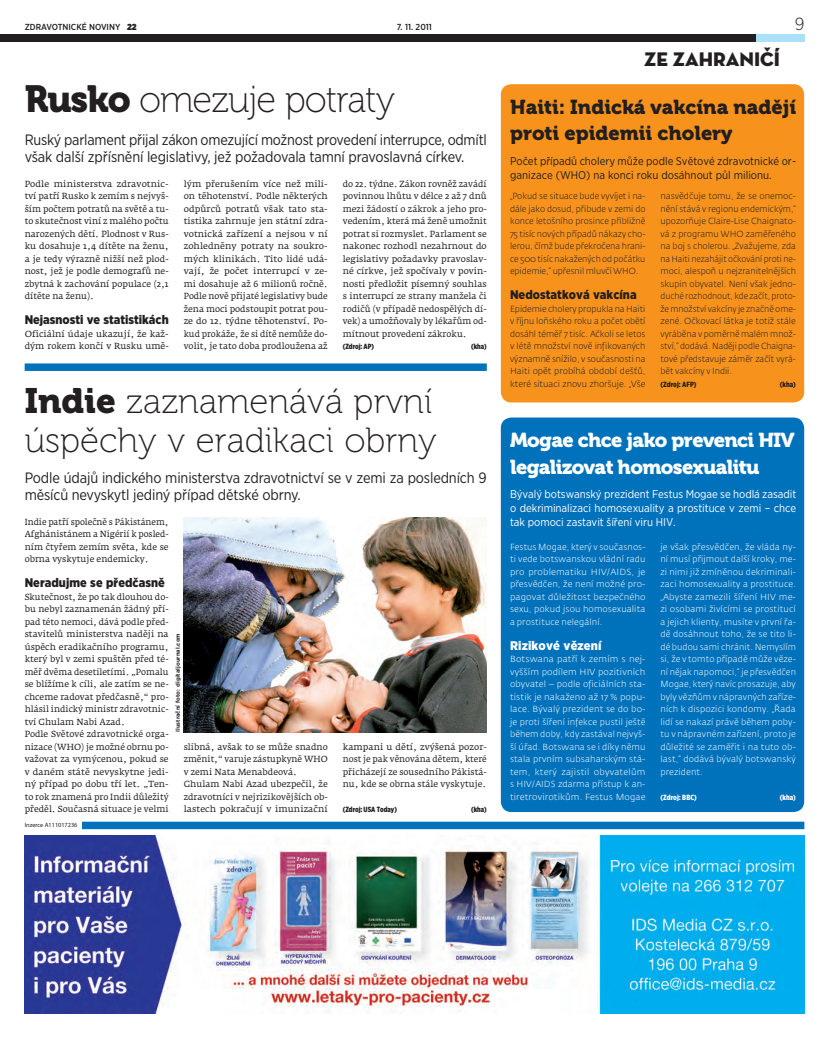
<style>
.page{position:relative;width:831px;height:1053px;background:#fff}
.page>*{position:absolute;margin:0;border:0;box-sizing:border-box;transform-origin:0 0}
.titulek_hlavni{font:37.5px "Museo 100";letter-spacing:-.03em;color:#231f20}
.titulek_hlavni-2{font:35px/38.8px "Museo 100";color:#231f20}
.hlavni_chleba{font:20px/26.2px "Museo 900";letter-spacing:-.03em;color:#fff}
.hlavni_chleba-2{font:20px/26.2px "Museo 900";color:#231f20}
.t1{font:20px "Neutra Disp Titling";color:#231f20}
.t2{font:300 17.5px "Gotham Narrow";color:#231f20}
.credits{font:15px/17.5px "Gotham Narrow";letter-spacing:-.01em;color:#231f20}
.mezititulek{font:900 12.5px "Gotham Narrow";letter-spacing:.005em;color:#231f20}
.mezititulek-2{font:900 12.5px "Gotham Narrow";letter-spacing:.01em;color:#fff}
.box_intro{font:11.25px/13.8px "Gotham Narrow";letter-spacing:-.005em;color:#fff;text-align:justify}
.box_intro-2{font:11.25px/13.8px "Gotham Narrow";color:#231f20}
.hlavni_text_otazka{font:8.75px/12.5px "Fedra Serif A Pro";color:#231f20;text-align:justify}
.hlavni_chleba-3{font:300 8.75px/12.5px "Fedra Sans Pro";letter-spacing:-.005em;color:#231f20;text-align:justify}
.hlavni_chleba-4{font:300 8.75px/12.5px "Fedra Sans Pro";letter-spacing:.01em;color:#fff;text-align:justify;scale:1.04 1}
.hlavni_chleba-5{font:300 8.75px/12.5px "Fedra Sans Pro";letter-spacing:.01em;color:#fff;text-align:justify;scale:1.05 1}
.hlavni_chleba-6{font:300 8.75px/12.5px "Fedra Sans Pro";letter-spacing:.01em;color:#fff;text-align:justify}
.t3{font:500 8.75px "Gotham Narrow";color:#231f20}
.hlavni_text_otazka-2{font:900 7.5px "Gotham X Narrow";color:#231f20}
.hlavni_chleba-7{font:900 7.5px "Gotham X Narrow";letter-spacing:.005em;color:#231f20}
.hlavni_chleba-8{font:900 7.5px "Gotham X Narrow";letter-spacing:.005em;color:#fff}
.znacka{font:6.25px "Myriad Pro";color:#231f20}
.foto_svisle{font:700 5.62px "Gotham";letter-spacing:.02em;color:#231f20}
.s1{font-weight:900}
.s2{font-family:"Museo 900"}
</style>
<div class="page">
<div style="left:0;top:35px;width:756px;height:7px;background:#231f20"></div>
<div style="left:756px;top:35px;width:48px;height:7px;background:#aae0f9"></div>
<div style="left:78px;top:821px;width:726px;height:8px;background:#0072bc"></div>
<div style="left:25px;top:819px;width:56px;height:10px;background:#fff"></div>
<img style="left:25px;top:835px;width:779px;height:177px">
<div style="left:25px;top:363px;width:462px;height:8px;background:#0072bc"></div>
<div style="left:501px;top:84px;width:303px;height:318px;background:#f7931d;border-radius:11px"></div>
<div style="left:501px;top:417px;width:303px;height:394px;background:#0072bc;border-radius:11px"></div>
<img style="left:183px;top:517px;width:304px;height:215px">
<p class="t3" style="left:25px;top:21px;width:114px">ZDRAVOTNICKÉ NOVINY <span class="s1">22</span></p>
<p class="t3" style="left:397px;top:21px;width:37px">7. 11. 2011</p>
<p class="t2" style="left:795px;top:13px;width:11px">9</p>
<p class="titulek_hlavni" style="left:25px;top:79px;width:372px"><span class="s2">Rusko</span> omezuje potraty</p>
<p class="credits" style="left:25px;top:130px;width:464px">Ruský parlament přijal zákon omezující možnost provedení interrupce, odmítl však další zpřísnění legislativy, jež požadovala tamní pravoslavná církev.</p>
<p class="hlavni_text_otazka" style="left:25px;top:177px;width:146px">Podle ministerstva zdravotnic&shy;tví patří Rusko k zemím s nejvyš&shy;ším počtem potratů na světě a tu&shy;to skutečnost viní z malého počtu narozených dětí. Plodnost v Rus&shy;ku dosahuje 1,4 dítěte na ženu, a je tedy výrazně nižší než plod&shy;nost, jež je podle demografů ne&shy;zbytná k zachování populace (2,1 dítěte na ženu).</p>
<p class="mezititulek" style="left:25px;top:311px;width:145px">Nejasnosti ve statistikách</p>
<p class="hlavni_text_otazka" style="left:25px;top:327px;width:145px">Oficiální údaje ukazují, že kaž&shy;dým rokem končí v Rusku umě-</p>
<p class="hlavni_text_otazka" style="left:184px;top:177px;width:146px">lým přerušením více než mili&shy;on těhotenství. Podle některých odpůrců potratů však tato sta&shy;tistika zahrnuje jen státní zdra&shy;votnická zařízení a nejsou v ní zohledněny potraty na soukro&shy;mých klinikách. Tito lidé udá&shy;vají, že počet interrupcí v ze&shy;mi dosahuje až 6 milionů ročně.</p>
<p class="hlavni_text_otazka" style="left:184px;top:290px;width:145px">Podle nově přijaté legislativy bude žena moci podstoupit potrat pou&shy;ze do 12. týdne těhotenství. Po&shy;kud prokáže, že si dítě nemůže do&shy;volit, je tato doba prodloužena až</p>
<p class="hlavni_text_otazka" style="left:343px;top:177px;width:146px">do 22. týdne. Zákon rovněž zavádí povinnou lhůtu v délce 2 až 7 dnů mezi žádostí o zákrok a jeho pro&shy;vedením, která má ženě umožnit potrat si rozmyslet. Parlament se nakonec rozhodl nezahrnout do legislativy požadavky pravoslav&shy;né církve, jež spočívaly v povin&shy;nosti předložit písemný souhlas s interrupcí ze strany manžela či rodičů (v případě nedospělých dí&shy;vek) a umožňovaly by lékařům od&shy;mítnout provedení zákroku.</p>
<p class="hlavni_text_otazka-2" style="left:343px;top:342px;width:33px">(Zdroj: AP)</p>
<p class="hlavni_text_otazka-2" style="left:471px;top:342px;width:17px">(kha)</p>
<p class="titulek_hlavni-2" style="left:25px;top:382px;width:414px"><span class="s2">Indie</span> zaznamenává první úspěchy v eradikaci obrny</p>
<p class="credits" style="left:25px;top:468px;width:464px">Podle údajů indického ministerstva zdravotnictví se v zemi za posledních 9 měsíců nevyskytl jediný případ dětské obrny.</p>
<p class="hlavni_text_otazka" style="left:25px;top:515px;width:145px">Indie patří společně s Pákistánem, Afghánistánem a Nigérií k posled&shy;ním čtyřem zemím světa, kde se obrna vyskytuje endemicky.</p>
<p class="mezititulek" style="left:25px;top:574px;width:142px">Neradujme se předčasně</p>
<p class="hlavni_text_otazka" style="left:25px;top:590px;width:146px">Skutečnost, že po tak dlouhou do&shy;bu nebyl zaznamenán žádný pří&shy;pad této nemoci, dává podle před&shy;stavitelů ministerstva naději na úspěch eradikačního programu, který byl v zemi spuštěn před té&shy;měř dvěma desetiletími. „Pomalu se blížíme k cíli, ale zatím se ne&shy;chceme radovat předčasně,“ pro&shy;hlásil indický ministr zdravotnic&shy;tví Ghulam Nabi Azad.</p>
<p class="hlavni_text_otazka" style="left:25px;top:727px;width:146px">Podle Světové zdravotnické orga&shy;nizace (WHO) je možné obrnu po&shy;važovat za vymýcenou, pokud se v daném státě nevyskytne jedi&shy;ný případ po dobu tří let. „Ten&shy;to rok znamená pro Indii důležitý předěl. Současná situace je velmi</p>
<p class="foto_svisle" style="left:174px;top:731px;width:100px;rotate:-90deg">Ilustrační foto: digitaljournal.com</p>
<p class="hlavni_text_otazka" style="left:184px;top:740px;width:146px">slibná, avšak to se může snadno změnit,“ varuje zástupkyně WHO v zemi Nata Menabdeová.</p>
<p class="hlavni_text_otazka" style="left:184px;top:777px;width:145px">Ghulam Nabi Azad ubezpečil, že zdravotníci v nejrizikovějších ob&shy;lastech pokračují v imunizační</p>
<p class="znacka" style="left:25px;top:821px;width:54px">Inzerce A111017236</p>
<p class="hlavni_text_otazka" style="left:343px;top:740px;width:146px">kampani u dětí, zvýšená pozor&shy;nost je pak věnována dětem, které přicházejí ze sousedního Pákistá&shy;nu, kde se obrna stále vyskytuje.</p>
<p class="hlavni_text_otazka-2" style="left:343px;top:804px;width:56px">(Zdroj: USA Today)</p>
<p class="hlavni_text_otazka-2" style="left:471px;top:804px;width:17px">(kha)</p>
<p class="t1" style="left:644px;top:47px;width:137px">ZE ZAHRANIČÍ</p>
<p class="hlavni_chleba-2" style="left:510px;top:94px;width:288px">Haiti: Indická vakcína nadějí proti epidemii cholery</p>
<p class="box_intro-2" style="left:510px;top:154px;width:288px">Počet případů cholery může podle Světové zdravotnické or&shy;ganizace (WHO) na konci roku dosáhnout půl milionu.</p>
<p class="hlavni_chleba-3" style="left:510px;top:190px;width:137px">„Pokud se situace bude vyvíjet i na&shy;dále jako dosud, přibude v zemi do konce letošního prosince přibližně 75 tisíc nových případů nákazy cho&shy;lerou, čímž bude překročena hrani&shy;ce 500 tisíc nakažených od počátku epidemie,“ upřesnil mluvčí WHO.</p>
<p class="mezititulek" style="left:510px;top:286px;width:128px">Nedostatková vakcína</p>
<p class="hlavni_chleba-3" style="left:510px;top:302px;width:137px">Epidemie cholery propukla na Haiti v říjnu loňského roku a počet obětí dosáhl téměř 7 tisíc. Ačkoli se letos v létě množství nově infikovaných významně snížilo, v současnosti na Haiti opět probíhá období dešťů, které situaci znovu zhoršuje. „Vše</p>
<p class="hlavni_chleba-3" style="left:660px;top:190px;width:137px">nasvědčuje tomu, že se onemoc&shy;nění stává v regionu endemickým,“ upozorňuje Claire-Lise Chaignato&shy;vá z programu WHO zaměřeného na boj s cholerou. „Zvažujeme, zda na Haiti nezahájit očkování proti ne&shy;moci, alespoň u nejzranitelnějších skupin obyvatel. Není však jedno&shy;duché rozhodnout, kde začít, proto&shy;že množství vakcíny je značně ome&shy;zené. Očkovací látka je totiž stále vyráběna v poměrně malém množ&shy;ství,“ dodává. Naději podle Chaigna&shy;tové představuje záměr začít vyrá&shy;bět vakcíny v Indii.</p>
<p class="hlavni_chleba-7" style="left:660px;top:379px;width:38px">(Zdroj: AFP)</p>
<p class="hlavni_chleba-7" style="left:780px;top:379px;width:18px">(kha)</p>
<p class="hlavni_chleba" style="left:510px;top:427px;width:286px">Mogae chce jako prevenci HIV legalizovat homosexualitu</p>
<p class="box_intro" style="left:510px;top:487px;width:288px">Bývalý botswanský prezident Festus Mogae se hodlá zasadit o dekriminalizaci homosexuality a prostituce v zemi – chce tak pomoci zastavit šíření viru HIV.</p>
<p class="hlavni_chleba-6" style="left:510px;top:540px;width:137px">Festus Mogae, který v současnos&shy;ti vede botswanskou vládní radu pro problematiku HIV/AIDS, je přesvědčen, že není možné pro&shy;pagovat důležitost bezpečného sexu, pokud jsou homosexualita a prostituce nelegální.</p>
<p class="mezititulek-2" style="left:510px;top:636px;width:93px">Rizikové vězení</p>
<p class="hlavni_chleba-5" style="left:510px;top:652px;width:131px">Botswana patří k zemím s nej&shy;vyšším podílem HIV pozitivních obyvatel – podle oficiálních sta&shy;tistik je nakaženo až 17 % popu&shy;lace. Bývalý prezident se do bo&shy;je proti šíření infekce pustil ještě během doby, kdy zastával nejvyš&shy;ší úřad. Botswana se i díky němu stala prvním subsaharským stá&shy;tem, který zajistil obyvatelům s HIV/AIDS zdarma přístup k an&shy;tiretrovirotikům. Festus Mogae</p>
<p class="hlavni_chleba-4" style="left:660px;top:540px;width:132px">je však přesvědčen, že vláda ny&shy;ní musí přijmout další kroky, me&shy;zi nimi již zmíněnou dekriminali&shy;zaci homosexuality a prostituce. „Abyste zamezili šíření HIV me&shy;zi osobami živícími se prostitucí a jejich klienty, musíte v první řa&shy;dě dosáhnout toho, že se tito li&shy;dé budou sami chránit. Nemyslím si, že v tomto případě může věze&shy;ní nějak napomoci,“ je přesvědčen Mogae, který navíc prosazuje, aby byly vězňům v nápravných zaříze&shy;ních k dispozici kondomy. „Řada lidí se nakazí právě během poby&shy;tu v nápravném zařízení, proto je důležité se zaměřit i na tuto ob&shy;last,“ dodává bývalý botswanský prezident.</p>
<p class="hlavni_chleba-8" style="left:660px;top:792px;width:38px">(Zdroj: BBC)</p>
<p class="hlavni_chleba-8" style="left:780px;top:792px;width:18px">(kha)</p>
</div>
